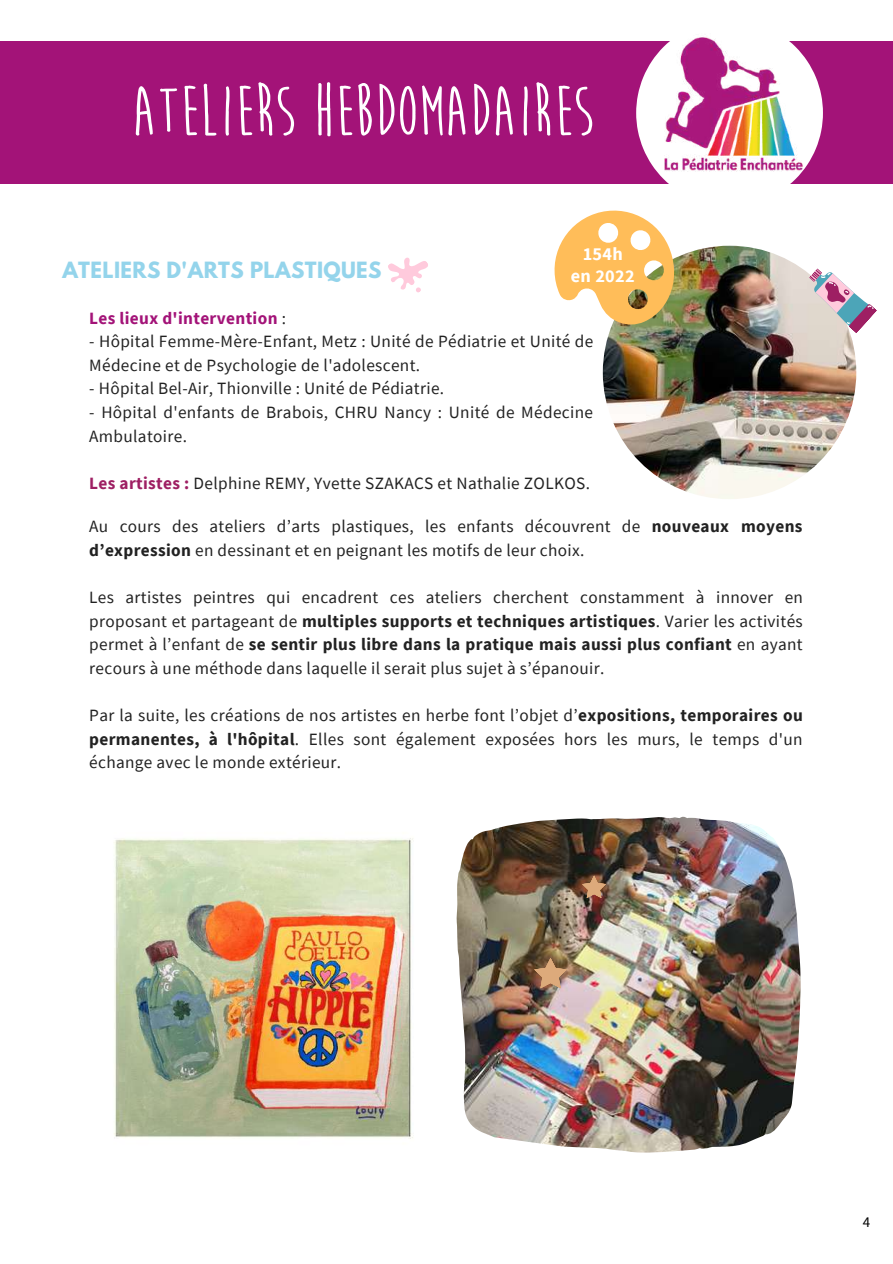
<style>
.page{position:relative;width:893px;height:1264px;background:#fff}
.page>*{position:absolute;margin:0;border:0;box-sizing:border-box;transform-origin:0 0}
.t1{font:700 72px "Moon Flower";color:#fff}
.t2{font:700 19.8px "League Spartan";letter-spacing:.02em;color:#94d4eb}
.t3{font:700 18.15px/21.9px "Source Sans Pro";letter-spacing:.02em;color:#fff;text-align:center}
.t4{font:17.25px/23.5px "Source Sans Pro";letter-spacing:.02em;color:#222}
.t5{font:700 17.25px "Source Sans Pro";letter-spacing:.02em;color:#a31378}
.t6{font:15px "Source Sans Pro";color:#000}
.s1{font-weight:400;color:#222}
.s2{font-weight:700;color:#9e1f63}
.s3{font-weight:700}
</style>
<div class="page">
<div style="left:0;top:42px;width:892px;height:142px;background:#a31378"></div>
<img style="left:602px;top:246px;width:254px;height:253px;border-radius:50%">
<svg style="left:388px;top:257px;width:40px;height:36px"></svg>
<img style="left:535px;top:37px;width:342px;height:311px">
<img style="left:114px;top:838px;width:299px;height:301px">
<img style="left:456px;top:816px;width:344px;height:336px">
<svg style="left:534px;top:958px;width:33px;height:30px"></svg>
<svg style="left:582px;top:875px;width:24px;height:23px"></svg>
<h1 class="t1" style="left:131px;top:75px;width:463px">ATELIERS HEBDOMADAIRES</h1>
<p class="t2" style="left:62px;top:260px;width:320px">ATELIERS D'ARTS PLASTIQUES</p>
<p class="t3" style="left:570px;top:243px;width:66px">154h en 2022</p>
<p class="t5" style="left:89px;top:306px;width:198px">Les lieux d'intervention <span class="s1">:</span></p>
<p class="t4" style="left:89px;top:329px;width:505px">- Hôpital Femme-Mère-Enfant, Metz : Unité de Pédiatrie et Unité de<br>Médecine et de Psychologie de l'adolescent.</p>
<p class="t4" style="left:89px;top:376px;width:356px">- Hôpital Bel-Air, Thionville : Unité de Pédiatrie.</p>
<p class="t4" style="left:89px;top:400px;width:505px">- Hôpital d'enfants de Brabois, CHRU Nancy : Unité de Médecine<br>Ambulatoire.</p>
<p class="t4" style="left:89px;top:471px;width:502px"><span class="s2">Les artistes :</span> Delphine REMY, Yvette SZAKACS et Nathalie ZOLKOS.</p>
<p class="t4" style="left:89px;top:514px;width:714px">Au cours des ateliers d’arts plastiques, les enfants découvrent de <span class="s3">nouveaux moyens d’expression</span> en dessinant et en peignant les motifs de leur choix.</p>
<p class="t4" style="left:89px;top:585px;width:715px;text-align:justify">Les artistes peintres qui encadrent ces ateliers cherchent constamment à innover en proposant et partageant de <span class="s3">multiples supports et techniques artistiques</span>. Varier les activités permet à l’enfant de <span class="s3">se sentir plus libre dans la pratique mais aussi plus confiant</span> en ayant recours à une méthode dans laquelle il serait plus sujet à s’épanouir.</p>
<p class="t4" style="left:89px;top:703px;width:715px;text-align:justify">Par la suite, les créations de nos artistes en herbe font l’objet d’<span class="s3">expositions, temporaires ou permanentes, à l'hôpital</span>. Elles sont également exposées hors les murs, le temps d'un échange avec le monde extérieur.</p>
<p class="t6" style="left:862px;top:1211px;width:9px">4</p>
</div>
